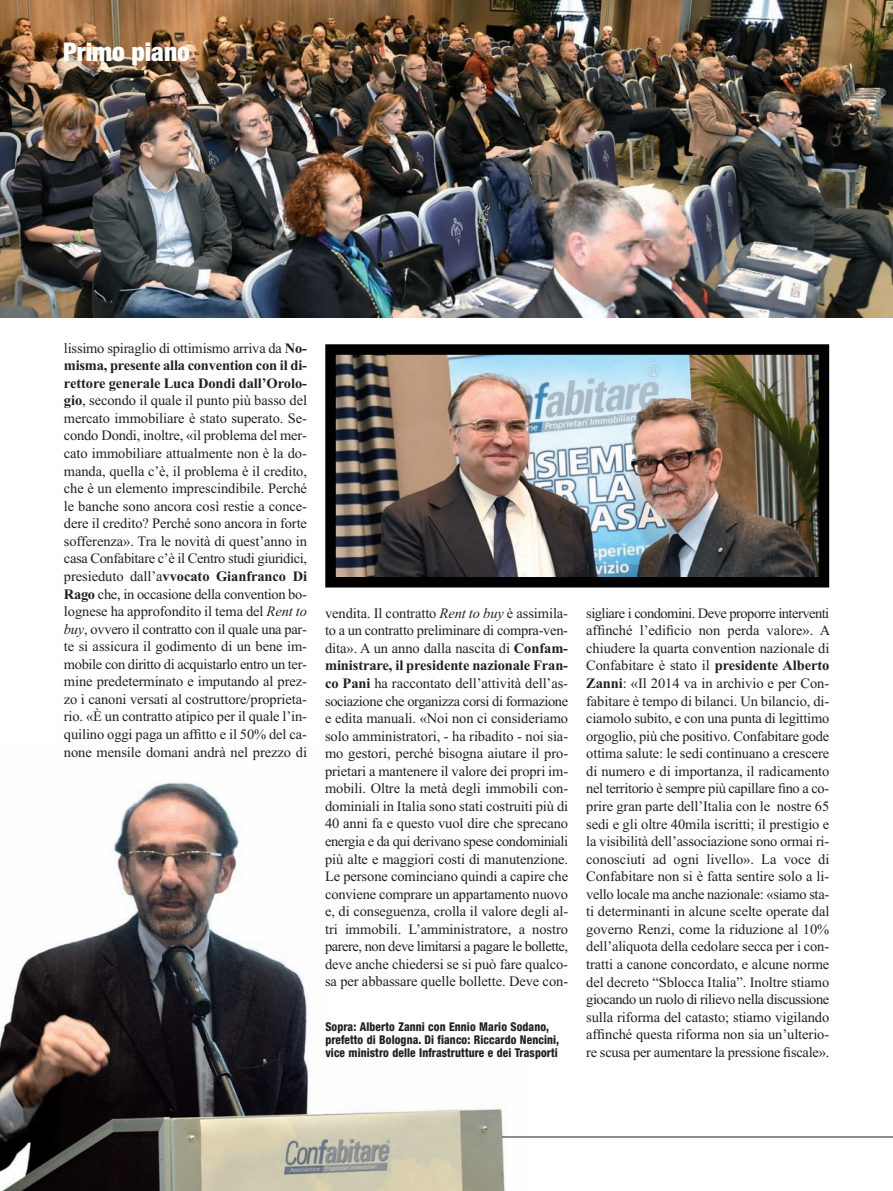
<style>
.page{position:relative;width:893px;height:1191px;background:#fff}
.page>*{position:absolute;margin:0;border:0;box-sizing:border-box;transform-origin:0 0}
.t1{font:900 condensed 25.8px "Helvetica Neue";color:#fff}
.t2{font:14.4px/17.5px "Times New Roman";letter-spacing:-.005em;color:#231f20;text-align:justify}
.t3{font:800 condensed 12.15px/12.9px "Helvetica Neue";letter-spacing:.01em;color:#231f20;scale:.94 1}
.s1{font-weight:700}
.s2{font-style:italic}
</style>
<div class="page">
<img style="left:0;top:781px;width:532px;height:410px">
<img style="left:0;top:0;width:893px;height:317px">
<hr style="left:502px;top:1136px;width:391px;height:1px;background:#231f20">
<img style="left:336px;top:355px;width:482px;height:221px">
<div style="left:325px;top:344px;width:504px;height:243px;border:10px solid #000"></div>
<div style="left:328px;top:992px;width:242px;height:73px;background:#fff"></div>
<h1 class="t1" style="left:63px;top:36px;width:129px">Primo piano</h1>
<p class="t2" style="left:64px;top:339px;width:245px">lissimo spiraglio di ottimismo arriva da <span class="s1">No&shy;misma, presente alla convention con il di&shy;rettore generale Luca Dondi dall’Orolo&shy;gio</span>, secondo il quale il punto più basso del mercato immobiliare è stato superato. Se&shy;condo Dondi, inoltre, «il problema del mer&shy;cato immobiliare attualmente non è la do&shy;manda, quella c’è, il problema è il credito, che è un elemento imprescindibile. Perché le banche sono ancora così restie a conce&shy;dere il credito? Perché sono ancora in forte sofferenza». Tra le novità di quest’anno in casa Confabitare c’è il Centro studi giuridici, presieduto dall’a<span class="s1">vvocato Gianfranco Di Rago</span> che, in occasione della convention bo&shy;lognese ha approfondito il tema del <span class="s2">Rent to buy</span>, ovvero il contratto con il quale una par&shy;te si assicura il godimento di un bene im&shy;mobile con diritto di acquistarlo entro un ter&shy;mine predeterminato e imputando al prez&shy;zo i canoni versati al costruttore/proprieta&shy;rio. «È un contratto atipico per il quale l’in&shy;quilino oggi paga un affitto e il 50% del ca&shy;none mensile domani andrà nel prezzo di</p>
<p class="t2" style="left:325px;top:604px;width:245px">vendita. Il contratto <span class="s2">Rent to buy</span> è assimila&shy;to a un contratto preliminare di compra-ven&shy;dita». A un anno dalla nascita di <span class="s1">Confam&shy;ministrare, il presidente nazionale Fran&shy;co Pani</span> ha raccontato dell’attività dell’as&shy;sociazione che organizza corsi di formazione e edita manuali. «Noi non ci consideriamo solo amministratori, - ha ribadito - noi sia&shy;mo gestori, perché bisogna aiutare il pro&shy;prietari a mantenere il valore dei propri im&shy;mobili. Oltre la metà degli immobili con&shy;dominiali in Italia sono stati costruiti più di 40 anni fa e questo vuol dire che sprecano energia e da qui derivano spese condominiali più alte e maggiori costi di manutenzione.<br>Le persone cominciano quindi a capire che conviene comprare un appartamento nuovo e, di conseguenza, crolla il valore degli al&shy;tri immobili. L’amministratore, a nostro parere, non deve limitarsi a pagare le bollette, deve anche chiedersi se si può fare qualco&shy;sa per abbassare quelle bollette. Deve con-</p>
<p class="t2" style="left:586px;top:604px;width:245px">sigliare i condomini. Deve proporre interventi affinché l’edificio non perda valore». A chiudere la quarta convention nazionale di Confabitare è stato il <span class="s1">presidente Alberto Zanni</span>: «Il 2014 va in archivio e per Con&shy;fabitare è tempo di bilanci. Un bilancio, di&shy;ciamolo subito, e con una punta di legittimo orgoglio, più che positivo. Confabitare gode ottima salute: le sedi continuano a crescere di numero e di importanza, il radicamento nel territorio è sempre più capillare fino a co&shy;prire gran parte dell’Italia con le nostre 65 sedi e gli oltre 40mila iscritti; il prestigio e la visibilità dell’associazione sono ormai ri&shy;conosciuti ad ogni livello». La voce di Confabitare non si è fatta sentire solo a li&shy;vello locale ma anche nazionale: «siamo sta&shy;ti determinanti in alcune scelte operate dal governo Renzi, come la riduzione al 10% dell’aliquota della cedolare secca per i con&shy;tratti a canone concordato, e alcune norme del decreto “Sblocca Italia”. Inoltre stiamo giocando un ruolo di rilievo nella discussione sulla riforma del catasto; stiamo vigilando affinché questa riforma non sia un’ulterio&shy;re scusa per aumentare la pressione fiscale».</p>
<p class="t3" style="left:325px;top:1021px;width:250px">Sopra: Alberto Zanni con Ennio Mario Sodano, prefetto di Bologna. Di fianco: Riccardo Nencini, vice ministro delle Infrastrutture e dei Trasporti</p>
</div>
